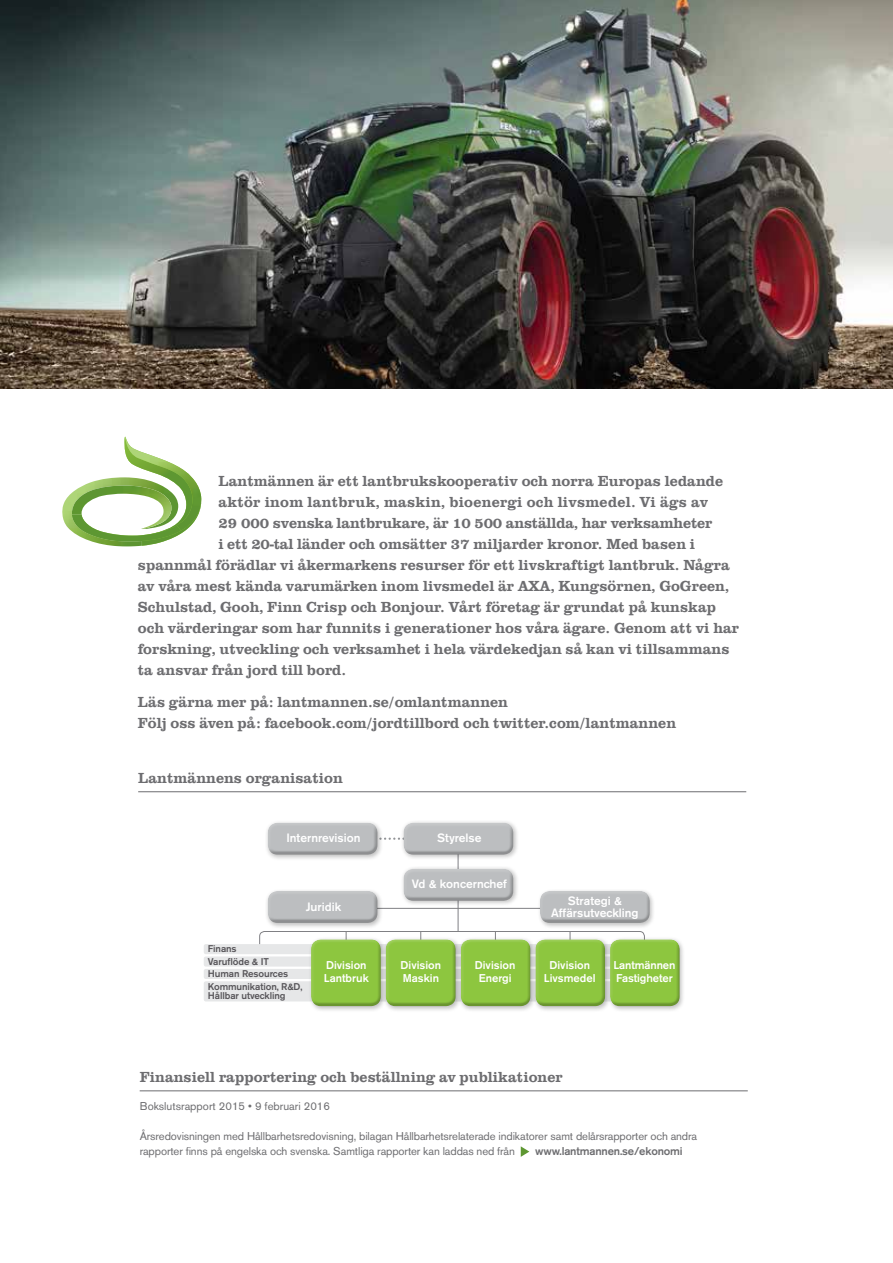
<style>
.page{position:relative;width:893px;height:1263px;background:#fff}
.page>*{position:absolute;margin:0;border:0;box-sizing:border-box;transform-origin:0 0}
.t1{font:500 15px/21px "URW Clarendon T";color:#6d6d70}
.t2{font:500 12px/12.9px "Akzidenz Grotesk BE";color:#fff;text-align:center}
.t3{font:11.25px/15px "Akzidenz Grotesk BE";letter-spacing:-.01em;color:#6d6d70}
.t4{font:500 11.25px/13.5px "Akzidenz Grotesk BE";color:#fff}
.t5{font:500 11.25px "Akzidenz Grotesk BE";letter-spacing:-.015em;color:#6d6d70}
.t6{font:500 9.75px/12.3px "Akzidenz Grotesk BE";letter-spacing:-.01em;color:#58565a}
</style>
<div class="page">
<svg style="left:62px;top:437px;width:140px;height:109px"></svg>
<hr style="left:140px;top:1090px;width:608px;height:1px;background:#6d6d70">
<svg style="left:521px;top:1146px;width:8px;height:11px"></svg>
<hr style="left:138px;top:791px;width:608px;height:1px;background:#6d6d70">
<svg style="left:384px;top:837px;width:16px;height:3px"></svg>
<svg style="left:259px;top:931px;width:386px;height:13px"></svg>
<div style="left:204px;top:944px;width:472px;height:10px;background:#e6e7e8;border-radius:2px"></div>
<div style="left:204px;top:956px;width:472px;height:10px;background:#e6e7e8;border-radius:2px"></div>
<div style="left:204px;top:969px;width:472px;height:10px;background:#e6e7e8;border-radius:2px"></div>
<div style="left:204px;top:981px;width:472px;height:20px;background:#e6e7e8;border-radius:2px"></div>
<hr style="left:458px;top:840px;width:1px;height:92px;background:#808084">
<hr style="left:570px;top:931px;width:1px;height:45px;background:#808084">
<hr style="left:348px;top:908px;width:222px;height:1px;background:#808084">
<hr style="left:346px;top:931px;width:1px;height:45px;background:#808084">
<div style="left:265px;top:888px;width:118px;height:41px;background:#000;opacity:.25"></div>
<div style="left:267px;top:888px;width:112px;height:32px;background:#fff;opacity:.25"></div>
<div style="left:267px;top:893px;width:113px;height:30px;background:#000;opacity:.25"></div>
<div style="left:537px;top:888px;width:119px;height:41px;background:#000;opacity:.25"></div>
<div style="left:539px;top:888px;width:113px;height:32px;background:#fff;opacity:.25"></div>
<div style="left:539px;top:893px;width:113px;height:30px;background:#000;opacity:.25"></div>
<div style="left:400px;top:819px;width:119px;height:41px;background:#000;opacity:.25"></div>
<div style="left:403px;top:820px;width:112px;height:32px;background:#fff;opacity:.25"></div>
<div style="left:403px;top:825px;width:112px;height:30px;background:#000;opacity:.25"></div>
<div style="left:400px;top:866px;width:119px;height:41px;background:#000;opacity:.25"></div>
<div style="left:403px;top:866px;width:112px;height:32px;background:#fff;opacity:.25"></div>
<div style="left:403px;top:871px;width:112px;height:30px;background:#000;opacity:.25"></div>
<div style="left:265px;top:820px;width:118px;height:41px;background:#000;opacity:.25"></div>
<div style="left:267px;top:818px;width:112px;height:34px;background:#fff;opacity:.25"></div>
<div style="left:267px;top:824px;width:113px;height:31px;background:#000;opacity:.25"></div>
<div style="left:308px;top:936px;width:79px;height:76px;background:#000;opacity:.25"></div>
<div style="left:310px;top:937px;width:73px;height:67px;background:#fff;opacity:.25"></div>
<div style="left:310px;top:941px;width:73px;height:66px;background:#000;opacity:.25"></div>
<div style="left:382px;top:936px;width:80px;height:76px;background:#000;opacity:.25"></div>
<div style="left:384px;top:937px;width:74px;height:67px;background:#fff;opacity:.25"></div>
<div style="left:384px;top:941px;width:74px;height:66px;background:#000;opacity:.25"></div>
<div style="left:458px;top:936px;width:78px;height:76px;background:#000;opacity:.25"></div>
<div style="left:460px;top:937px;width:72px;height:66px;background:#fff;opacity:.25"></div>
<div style="left:460px;top:941px;width:72px;height:66px;background:#000;opacity:.25"></div>
<div style="left:532px;top:936px;width:79px;height:76px;background:#000;opacity:.25"></div>
<div style="left:535px;top:937px;width:72px;height:66px;background:#fff;opacity:.25"></div>
<div style="left:535px;top:941px;width:72px;height:66px;background:#000;opacity:.25"></div>
<div style="left:607px;top:936px;width:79px;height:76px;background:#000;opacity:.25"></div>
<div style="left:609px;top:937px;width:72px;height:66px;background:#fff;opacity:.25"></div>
<div style="left:609px;top:941px;width:72px;height:66px;background:#000;opacity:.25"></div>
<img style="left:0;top:0;width:893px;height:388px">
<p class="t1" style="left:219px;top:471px;width:506px">Lantmännen är ett lantbrukskooperativ och norra Europas ledande</p>
<p class="t1" style="left:219px;top:492px;width:491px">aktör inom lantbruk, maskin, bioenergi och livsmedel. Vi ägs av</p>
<p class="t1" style="left:219px;top:513px;width:495px">29 000 svenska lantbrukare, är 10 500 anställda, har verksamheter</p>
<p class="t1" style="left:219px;top:534px;width:478px">i ett 20-tal länder och omsätter 37 miljarder kronor. Med basen i</p>
<p class="t1" style="left:138px;top:555px;width:593px">spannmål förädlar vi åkermarkens resurser för ett livskraftigt lantbruk. Några</p>
<p class="t1" style="left:138px;top:576px;width:593px">av våra mest kända varumärken inom livsmedel är AXA, Kungsörnen, GoGreen,</p>
<p class="t1" style="left:138px;top:597px;width:580px">Schulstad, Gooh, Finn Crisp och Bonjour. Vårt företag är grundat på kunskap</p>
<p class="t1" style="left:138px;top:618px;width:603px">och värderingar som har funnits i generationer hos våra ägare. Genom att vi har</p>
<p class="t1" style="left:138px;top:639px;width:593px">forskning, utveckling och verksamhet i hela värdekedjan så kan vi tillsammans</p>
<p class="t1" style="left:138px;top:660px;width:210px">ta ansvar från jord till bord.</p>
<p class="t1" style="left:138px;top:691px;width:540px">Läs gärna mer på: lantmannen.se/omlantmannen<br>Följ oss även på: facebook.com/jordtillbord och twitter.com/lantmannen</p>
<p class="t1" style="left:138px;top:767px;width:206px">Lantmännens organisation</p>
<p class="t2" style="left:286px;top:832px;width:76px">Internrevision</p>
<p class="t2" style="left:437px;top:832px;width:46px">Styrelse</p>
<p class="t2" style="left:412px;top:878px;width:97px">Vd &amp; koncernchef</p>
<p class="t2" style="left:306px;top:900px;width:37px">Juridik</p>
<p class="t2" style="left:551px;top:894px;width:89px">Strategi &amp;<br>Affärsutveckling</p>
<p class="t6" style="left:208px;top:943px;width:96px">Finans<br>Varuflöde &amp; IT<br>Human Resources<br>Kommunikation, R&amp;D,</p>
<p class="t6" style="left:208px;top:990px;width:79px">Hållbar utveckling</p>
<p class="t4" style="left:324px;top:958px;width:46px">Division<br>Lantbruk</p>
<p class="t4" style="left:401px;top:958px;width:42px">Division<br>Maskin</p>
<p class="t4" style="left:475px;top:958px;width:42px;text-align:center">Division<br>Energi</p>
<p class="t4" style="left:544px;top:958px;width:53px;text-align:center">Division<br>Livsmedel</p>
<p class="t4" style="left:613px;top:958px;width:64px">Lantmännen<br>Fastigheter</p>
<p class="t1" style="left:140px;top:1066px;width:425px">Finansiell rapportering och beställning av publikationer</p>
<p class="t3" style="left:140px;top:1098px;width:192px">Bokslutsrapport 2015 • 9 februari 2016</p>
<p class="t3" style="left:140px;top:1128px;width:559px">Årsredovisningen med Hållbarhetsredovisning, bilagan Hållbarhetsrelaterade indikatorer samt delårsrapporter och andra rapporter finns på engelska och svenska. Samtliga rapporter kan laddas ned från</p>
<p class="t5" style="left:535px;top:1144px;width:149px">www.lantmannen.se/ekonomi</p>
</div>
